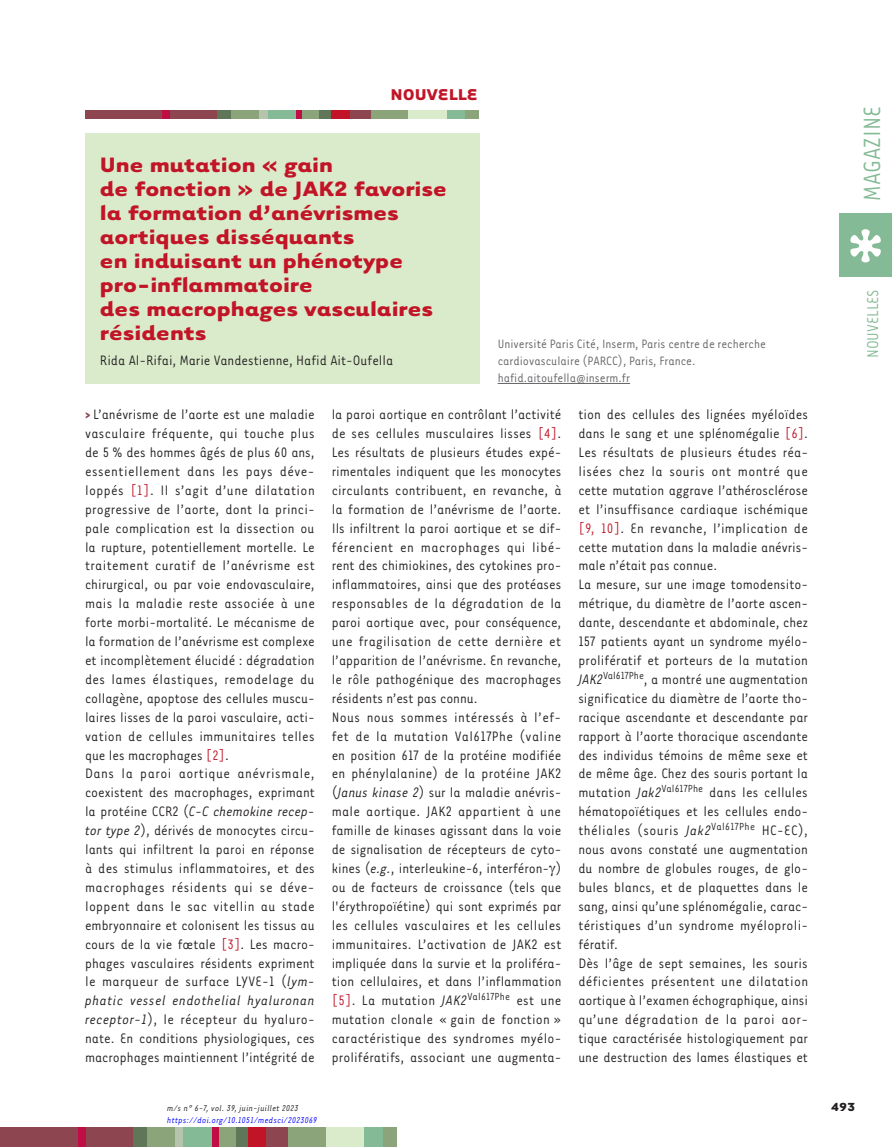
<style>
.page{position:relative;width:892px;height:1147px;background:#fff}
.page>*{position:absolute;margin:0;border:0;box-sizing:border-box;transform-origin:0 0}
.t1{font:27px "Tarzana Nar OT";color:#84ba95}
.t2{font:700 24px/24px "Tarzana Wide OT";color:#c11527}
.t3{font:18px "Tarzana Nar OT";color:#84ba95}
.t4{font:700 18px "Tarzana Wide OT";color:#c11527}
.t5{font:15.75px/18.9px "Tarzana Nar OT";color:#231f20}
.t6{font:13.95px/17px "Tarzana Nar OT";color:#636366}
.t7{font:700 13.5px "Tarzana Wide OT";color:#231f20}
.t8{font:italic 9.75px "Tarzana Nar OT";letter-spacing:.025em;color:#00f}
.t9{font:italic 9.75px "Tarzana Nar OT";letter-spacing:.025em;color:#231f20}
.s1{font-weight:700;color:#8d454f}
.s2{color:#bf182a}
.s3{font-style:italic}
</style>
<div class="page">
<div style="left:0;top:1127px;width:134px;height:20px;background:#8d454f"></div>
<div style="left:235px;top:1127px;width:13px;height:20px;background:#5f7659"></div>
<div style="left:78px;top:1127px;width:7px;height:20px;background:#c10d45"></div>
<div style="left:133px;top:1127px;width:22px;height:20px;background:#5f7659"></div>
<div style="left:147px;top:1127px;width:29px;height:20px;background:#8ba479"></div>
<div style="left:175px;top:1127px;width:9px;height:20px;background:#b6c4ad"></div>
<div style="left:183px;top:1127px;width:30px;height:20px;background:#84ba95"></div>
<div style="left:217px;top:1127px;width:19px;height:20px;background:#8ba479"></div>
<div style="left:213px;top:1127px;width:6px;height:20px;background:#c10d45"></div>
<div style="left:248px;top:1127px;width:27px;height:20px;background:#c11527"></div>
<div style="left:287px;top:1127px;width:39px;height:20px;background:#8ba479"></div>
<div style="left:267px;top:1127px;width:21px;height:20px;background:#8d454f"></div>
<div style="left:326px;top:1127px;width:38px;height:20px;background:#daebcb"></div>
<div style="left:364px;top:1127px;width:20px;height:20px;background:#84ba95"></div>
<div style="left:383px;top:1127px;width:14px;height:20px;background:#8ba479"></div>
<div style="left:840px;top:213px;width:52px;height:63px;background:#84ba95"></div>
<svg style="left:850px;top:229px;width:31px;height:33px"></svg>
<hr style="left:498px;top:383px;width:132px;height:1px;background:#636366">
<div style="left:85px;top:134px;width:394px;height:250px;background:#daebcb"></div>
<div style="left:85px;top:110px;width:133px;height:9px;background:#8d454f"></div>
<div style="left:217px;top:110px;width:27px;height:9px;background:#5f7659"></div>
<div style="left:318px;top:110px;width:13px;height:9px;background:#5f7659"></div>
<div style="left:231px;top:110px;width:29px;height:9px;background:#8ba479"></div>
<div style="left:267px;top:110px;width:29px;height:9px;background:#84ba95"></div>
<div style="left:446px;top:110px;width:20px;height:9px;background:#84ba95"></div>
<div style="left:301px;top:110px;width:18px;height:9px;background:#8ba479"></div>
<div style="left:465px;top:110px;width:14px;height:9px;background:#8ba479"></div>
<div style="left:370px;top:110px;width:38px;height:9px;background:#8ba479"></div>
<div style="left:408px;top:110px;width:39px;height:9px;background:#daebcb"></div>
<div style="left:259px;top:110px;width:8px;height:9px;background:#b6c4ad"></div>
<div style="left:163px;top:110px;width:7px;height:9px;background:#c10d45"></div>
<div style="left:296px;top:110px;width:6px;height:9px;background:#c10d45"></div>
<div style="left:331px;top:110px;width:27px;height:9px;background:#c11527"></div>
<div style="left:350px;top:110px;width:21px;height:9px;background:#8d454f"></div>
<p class="t4" style="left:391px;top:82px;width:89px">NOUVELLE</p>
<h2 class="t2" style="left:100px;top:151px;width:349px">Une mutation « gain<br>de fonction » de JAK2 favorise la formation d’anévrismes aortiques disséquants<br>en induisant un phénotype pro-inflammatoire<br>des macrophages vasculaires résidents</h2>
<p class="t5" style="left:100px;top:350px;width:295px">Rida Al-Rifai, Marie Vandestienne, Hafid Ait-Oufella</p>
<p class="t6" style="left:498px;top:335px;width:270px">Université Paris Cité, Inserm, Paris centre de recherche cardiovasculaire (PARCC), Paris, France. hafid.aitoufella@inserm.fr</p>
<p class="t5" style="left:85px;top:404px;width:231px"><span class="s1">&gt;</span> L’anévrisme de l’aorte est une maladie vasculaire fréquente, qui touche plus de 5 % des hommes âgés de plus 60 ans, essentiellement dans les pays déve&shy;loppés <span class="s2">[1]</span>. Il s’agit d’une dilatation progressive de l’aorte, dont la princi&shy;pale complication est la dissection ou la rupture, potentiellement mortelle. Le traitement curatif de l’anévrisme est chirurgical, ou par voie endovasculaire, mais la maladie reste associée à une forte morbi-mortalité. Le mécanisme de la formation de l’anévrisme est complexe et incomplètement élucidé : dégradation des lames élastiques, remodelage du collagène, apoptose des cellules muscu&shy;laires lisses de la paroi vasculaire, acti&shy;vation de cellules immunitaires telles que les macrophages <span class="s2">[2]</span>.<br>Dans la paroi aortique anévrismale, coexistent des macrophages, exprimant la protéine CCR2 (<span class="s3">C-C chemokine recep&shy;tor type 2</span>), dérivés de monocytes circu&shy;lants qui infiltrent la paroi en réponse à des stimulus inflammatoires, et des macrophages résidents qui se déve&shy;loppent dans le sac vitellin au stade embryonnaire et colonisent les tissus au cours de la vie fœtale <span class="s2">[3]</span>. Les macro&shy;phages vasculaires résidents expriment le marqueur de surface LYVE-1 (<span class="s3">lym&shy;phatic vessel endothelial hyaluronan receptor-1</span>), le récepteur du hyaluro&shy;nate. En conditions physiologiques, ces macrophages maintiennent l’intégrité de</p>
<p class="t5" style="left:332px;top:404px;width:231px">la paroi aortique en contrôlant l’activité de ses cellules musculaires lisses <span class="s2">[4]</span>.<br>Les résultats de plusieurs études expé&shy;rimentales indiquent que les monocytes circulants contribuent, en revanche, à la formation de l’anévrisme de l’aorte.<br>Ils infiltrent la paroi aortique et se dif&shy;férencient en macrophages qui libé&shy;rent des chimiokines, des cytokines pro&shy;inflammatoires, ainsi que des protéases responsables de la dégradation de la paroi aortique avec, pour conséquence, une fragilisation de cette dernière et l’apparition de l’anévrisme. En revanche, le rôle pathogénique des macrophages résidents n’est pas connu.<br>Nous nous sommes intéressés à l’ef&shy;fet de la mutation Val617Phe (valine en position 617 de la protéine modifiée en phénylalanine) de la protéine JAK2 (<span class="s3">Janus kinase 2</span>) sur la maladie anévris&shy;male aortique. JAK2 appartient à une famille de kinases agissant dans la voie de signalisation de récepteurs de cyto&shy;kines (<span class="s3">e.g.</span>, interleukine-6, interféron- ) ou de facteurs de croissance (tels que l'érythropoïétine) qui sont exprimés par les cellules vasculaires et les cellules immunitaires. L’activation de JAK2 est impliquée dans la survie et la proliféra&shy;tion cellulaires, et dans l’inflammation <span class="s2">[5]</span>. La mutation <span class="s3">JAK2</span><sup>Val617Phe</sup> est une mutation clonale « gain de fonction » caractéristique des syndromes myélo&shy;prolifératifs, associant une augmenta-</p>
<p class="t5" style="left:578px;top:404px;width:231px">tion des cellules des lignées myéloïdes dans le sang et une splénomégalie <span class="s2">[6]</span>.<br>Les résultats de plusieurs études réa&shy;lisées chez la souris ont montré que cette mutation aggrave l’athérosclérose et l’insuffisance cardiaque ischémique <span class="s2">[9, 10]</span>. En revanche, l’implication de cette mutation dans la maladie anévris&shy;male n’était pas connue.<br>La mesure, sur une image tomodensito&shy;métrique, du diamètre de l’aorte ascen&shy;dante, descendante et abdominale, chez 157 patients ayant un syndrome myélo&shy;prolifératif et porteurs de la mutation <span class="s3">JAK2</span><sup>Val617Phe</sup>, a montré une augmentation significatice du diamètre de l’aorte tho&shy;racique ascendante et descendante par rapport à l’aorte thoracique ascendante des individus témoins de même sexe et de même âge. Chez des souris portant la mutation <span class="s3">Jak2</span><sup>Val617Phe</sup> dans les cellules hématopoïétiques et les cellules endo&shy;théliales (souris <span class="s3">Jak2</span><sup>Val617Phe</sup> HC-EC), nous avons constaté une augmentation du nombre de globules rouges, de glo&shy;bules blancs, et de plaquettes dans le sang, ainsi qu’une splénomégalie, carac&shy;téristiques d’un syndrome myéloproli&shy;fératif.<br>Dès l’âge de sept semaines, les souris déficientes présentent une dilatation aortique à l’examen échographique, ainsi qu’une dégradation de la paroi aor&shy;tique caractérisée histologiquement par une destruction des lames élastiques et</p>
<p class="t9" style="left:167px;top:1102px;width:133px">m/s n° 6-7, vol. 39, juin-juillet 2023</p>
<p class="t8" style="left:167px;top:1114px;width:151px">https://doi.org/10.1051/medsci/2023069</p>
<h1 class="t1" style="left:855px;top:201px;width:96px;rotate:-90deg">MAGAZINE</h1>
<p class="t3" style="left:862px;top:358px;width:70px;rotate:-90deg">NOUVELLES</p>
<p class="t7" style="left:831px;top:1098px;width:26px">493</p>
</div>
